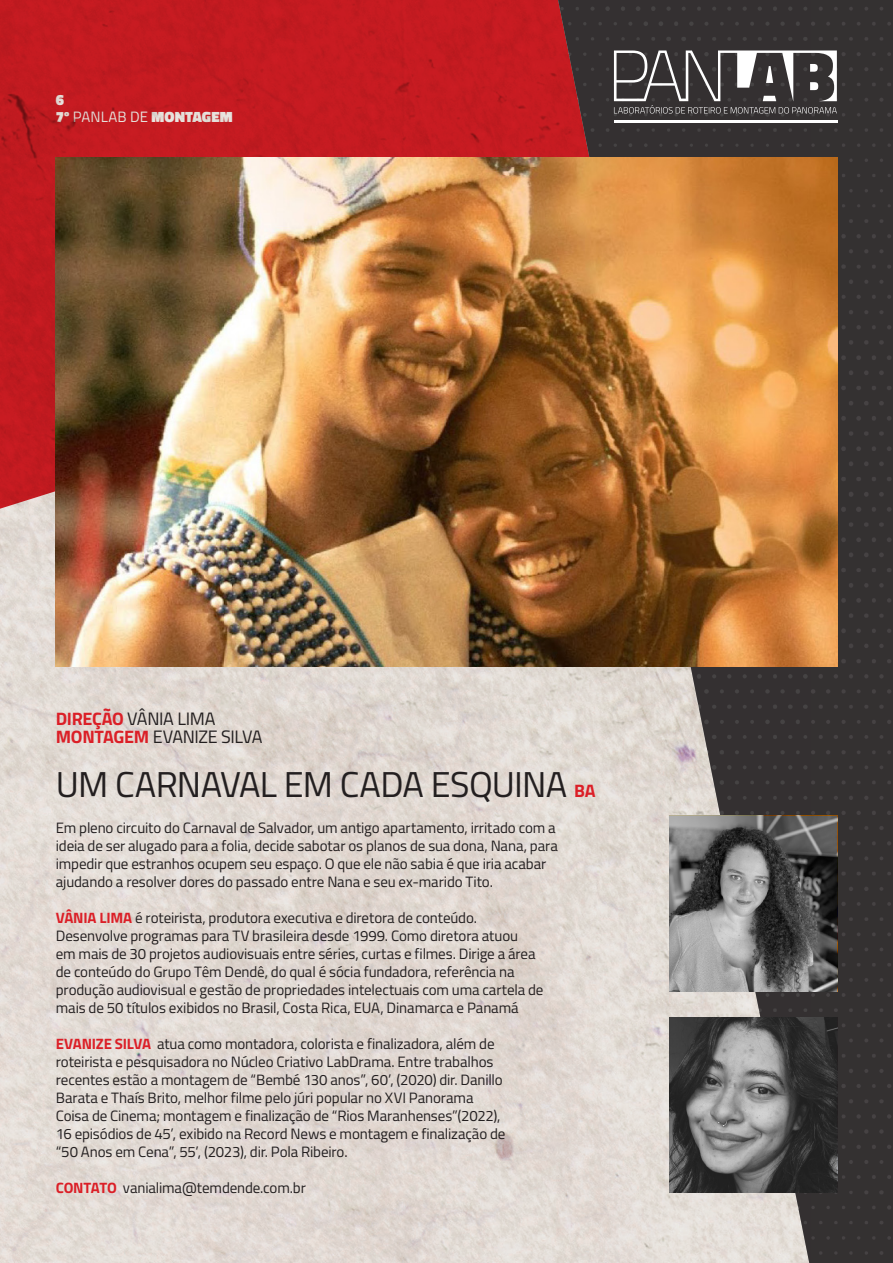
<style>
.page{position:relative;width:893px;height:1263px;background:#fff}
.page>*{position:absolute;margin:0;border:0;box-sizing:border-box;transform-origin:0 0}
.t1{font:36px "Cairo";letter-spacing:-.02em;color:#231f20}
.t2{font:18px "Cairo";letter-spacing:-.025em;color:#231f20}
.t3{font:15px/18px "Cairo";letter-spacing:-.01em;color:#231f20}
.t4{font:900 15px/17.2px "Cairo";letter-spacing:.01em;color:#fff}
.s1{font-weight:400}
.s2{font-weight:700;color:#db1f27}
.s3{font-weight:700;font-size:18px;color:#db1f27}
</style>
<div class="page">
<svg style="left:809px;top:0;width:84px;height:1263px;background:#393432"></svg>
<hr style="left:614px;top:120px;width:223px;height:3px;background:#fff">
<svg style="left:809px;top:50px;width:28px;height:64px"></svg>
<img style="left:0;top:0;width:809px;height:1263px">
<img style="left:56px;top:158px;width:781px;height:508px">
<svg style="left:670px;top:1017px;width:167px;height:176px;background:#595959"></svg>
<svg style="left:670px;top:816px;width:167px;height:175px;background:#6c6c6c"></svg>
<p class="t4" style="left:56px;top:91px;width:178px">6<br>7º <span class="s1">PANLAB DE</span> MONTAGEM</p>
<p class="t2" style="left:56px;top:705px;width:161px"><span class="s2">DIREÇÃO</span> VÂNIA LIMA</p>
<p class="t2" style="left:56px;top:723px;width:208px"><span class="s2">MONTAGEM</span> EVANIZE SILVA</p>
<p class="t1" style="left:56px;top:758px;width:541px">UM CARNAVAL EM CADA ESQUINA <span class="s3">BA</span></p>
<p class="t3" style="left:56px;top:818px;width:504px">Em pleno circuito do Carnaval de Salvador, um antigo apartamento, irritado com a ideia de ser alugado para a folia, decide sabotar os planos de sua dona, Nana, para impedir que estranhos ocupem seu espaço. O que ele não sabia é que iria acabar ajudando a resolver dores do passado entre Nana e seu ex-marido Tito.</p>
<p class="t3" style="left:56px;top:908px;width:489px"><span class="s2">VÂNIA LIMA</span> é roteirista, produtora executiva e diretora de conteúdo.<br>Desenvolve programas para TV brasileira desde 1999. Como diretora atuou<br>em mais de 30 projetos audiovisuais entre séries, curtas e filmes. Dirige a área de conteúdo do Grupo Têm Dendê, do qual é sócia fundadora, referência na produção audiovisual e gestão de propriedades intelectuais com uma cartela de mais de 50 títulos exibidos no Brasil, Costa Rica, EUA, Dinamarca e Panamá</p>
<p class="t3" style="left:56px;top:1034px;width:451px"><span class="s2">EVANIZE SILVA</span> atua como montadora, colorista e finalizadora, além de roteirista e pesquisadora no Núcleo Criativo LabDrama. Entre trabalhos recentes estão a montagem de “Bembé 130 anos”, 60’, (2020) dir. Danillo Barata e Thaís Brito, melhor filme pelo júri popular no XVI Panorama Coisa de Cinema; montagem e finalização de “Rios Maranhenses”(2022), 16 episódios de 45’, exibido na Record News e montagem e finalização de “50 Anos em Cena”, 55’, (2023), dir. Pola Ribeiro.</p>
<p class="t3" style="left:56px;top:1178px;width:252px"><span class="s2">CONTATO</span> vanialima@temdende.com.br</p>
</div>
